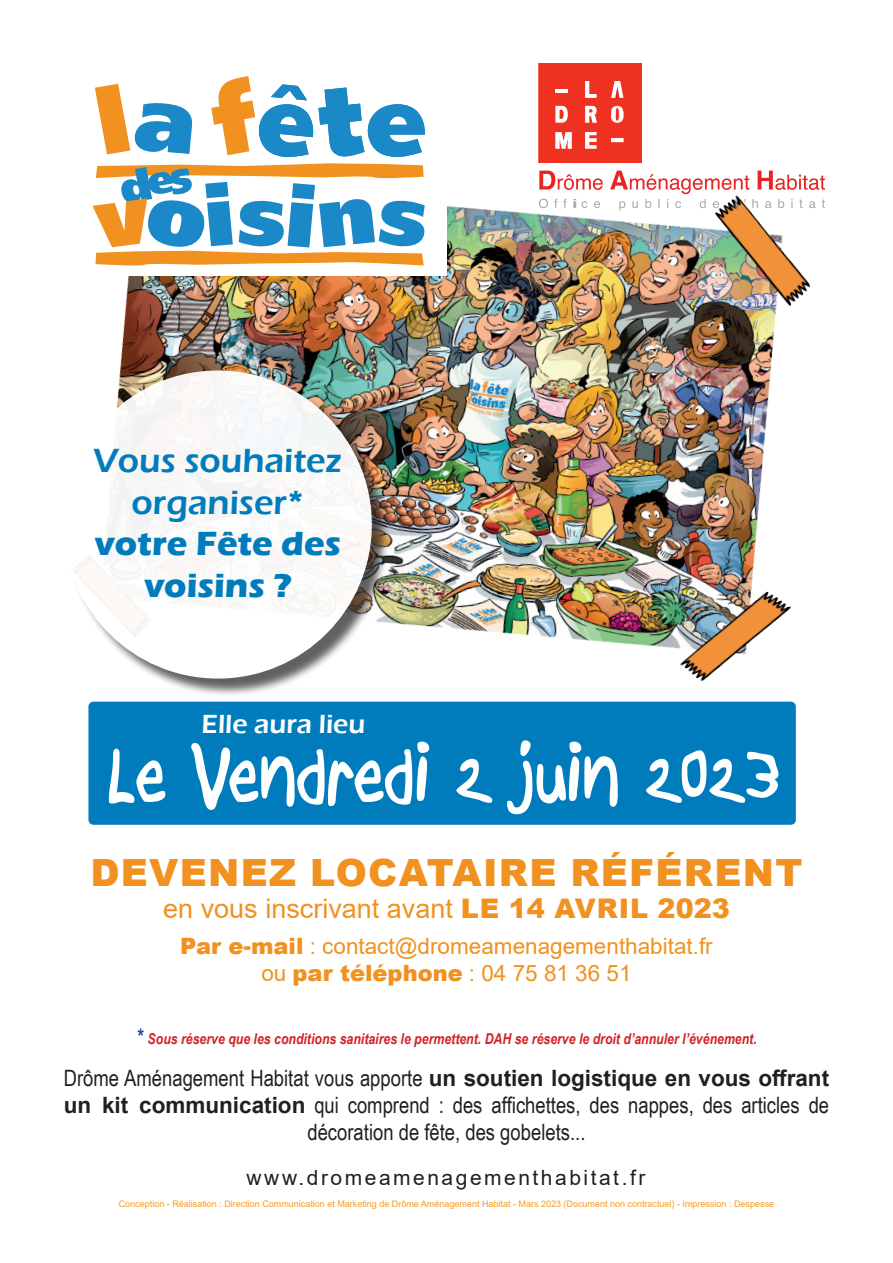
<style>
.page{position:relative;width:893px;height:1263px;background:#fff}
.page>*{position:absolute;margin:0;border:0;box-sizing:border-box;transform-origin:0 0}
.t1{font:700 90px "Boopee";color:#fff}
.t2{font:900 37.5px "Arial";letter-spacing:.035em;color:#f09120}
.t3{font:600 34.5px/41.4px "Eras ITC";color:#007cbc;text-align:center}
.t4{font:27px "Arial";color:#f09120}
.t5{font:600 27px "Eras ITC";color:#fff}
.t6{font:22.5px/27px "Arial Narrow";color:#231f20;text-align:center}
.t7{font:22.5px/27px "Arial";color:#f09120;text-align:center}
.t8{font:21px "Arial";letter-spacing:.12em;color:#231f20}
.t9{font:italic 700 15px "Arial Narrow";color:#d1232a}
.t10{font:9px "Arial";color:#f89c1c}
.s1{font-weight:700}
.s2{font-weight:900}
.s3{font-size:21px;color:#253f8e}
.s4{font-family:"Arial";font-weight:700}
</style>
<div class="page">
<img style="left:92px;top:92px;width:718px;height:610px">
<div style="left:77px;top:64px;width:369px;height:212px;background:#fff"></div>
<svg style="left:92px;top:76px;width:333px;height:190px"></svg>
<svg style="left:539px;top:171px;width:64px;height:19px"></svg>
<svg style="left:539px;top:199px;width:18px;height:9px"></svg>
<svg style="left:563px;top:199px;width:4px;height:9px"></svg>
<svg style="left:573px;top:199px;width:3px;height:9px"></svg>
<svg style="left:582px;top:201px;width:5px;height:7px"></svg>
<svg style="left:594px;top:201px;width:6px;height:7px"></svg>
<svg style="left:610px;top:171px;width:215px;height:39px"></svg>
<div style="left:539px;top:64px;width:102px;height:98px;background:#ef3122"></div>
<svg style="left:611px;top:106px;width:12px;height:17px"></svg>
<hr style="left:555px;top:89px;width:13px;height:4px;background:#fff">
<svg style="left:585px;top:106px;width:12px;height:17px"></svg>
<svg style="left:585px;top:132px;width:12px;height:17px"></svg>
<svg style="left:555px;top:106px;width:13px;height:17px"></svg>
<svg style="left:585px;top:81px;width:12px;height:17px"></svg>
<svg style="left:555px;top:132px;width:17px;height:17px"></svg>
<svg style="left:611px;top:81px;width:12px;height:18px"></svg>
<svg style="left:611px;top:138px;width:13px;height:4px"></svg>
<div style="left:89px;top:702px;width:706px;height:122px;background:#007cbc;border-radius:4px"></div>
<div style="left:88px;top:702px;width:708px;height:123px;border:2px solid #007cbc;border-radius:4px"></div>
<div style="left:66px;top:373px;width:325px;height:324px;background:#231f20;opacity:.75"></div>
<div style="left:64px;top:370px;width:308px;height:308px;background:#fbf9f8;border-radius:50%"></div>
<h3 class="t3" style="left:93px;top:440px;width:250px">Vous souhaitez organiser<span class="s1">* votre Fête des voisins ?</span></h3>
<p class="t5" style="left:202px;top:709px;width:165px">Elle aura lieu</p>
<h1 class="t1" style="left:108px;top:722px;width:675px">Le Vendredi 2 juin 2023</h1>
<h2 class="t2" style="left:90px;top:845px;width:713px">DEVENEZ LOCATAIRE RÉFÉRENT</h2>
<p class="t4" style="left:163px;top:890px;width:568px">en vous inscrivant avant <span class="s2">LE 14 AVRIL 2023</span></p>
<p class="t7" style="left:180px;top:933px;width:534px"><span class="s2">Par e-mail</span> : contact@dromeamenagementhabitat.fr ou <span class="s2">par téléphone</span> : 04 75 81 36 51</p>
<p class="t9" style="left:136px;top:1027px;width:622px"><span class="s3">*</span> Sous réserve que les conditions sanitaires le permettent. DAH se réserve le droit d’annuler l’événement.</p>
<p class="t6" style="left:64px;top:1064px;width:767px">Drôme Aménagement Habitat vous apporte <span class="s4">un soutien logistique en vous offrant un kit communication</span> qui comprend : des affichettes, des nappes, des articles de décoration de fête, des gobelets...</p>
<p class="t8" style="left:247px;top:1163px;width:400px">www.dromeamenagementhabitat.fr</p>
<p class="t10" style="left:119px;top:1198px;width:657px">Conception - Réalisation : Direction Communication et Marketing de Drôme Aménagement Habitat - Mars 2023 (Document non contractuel) - Impression : Despesse</p>
</div>
